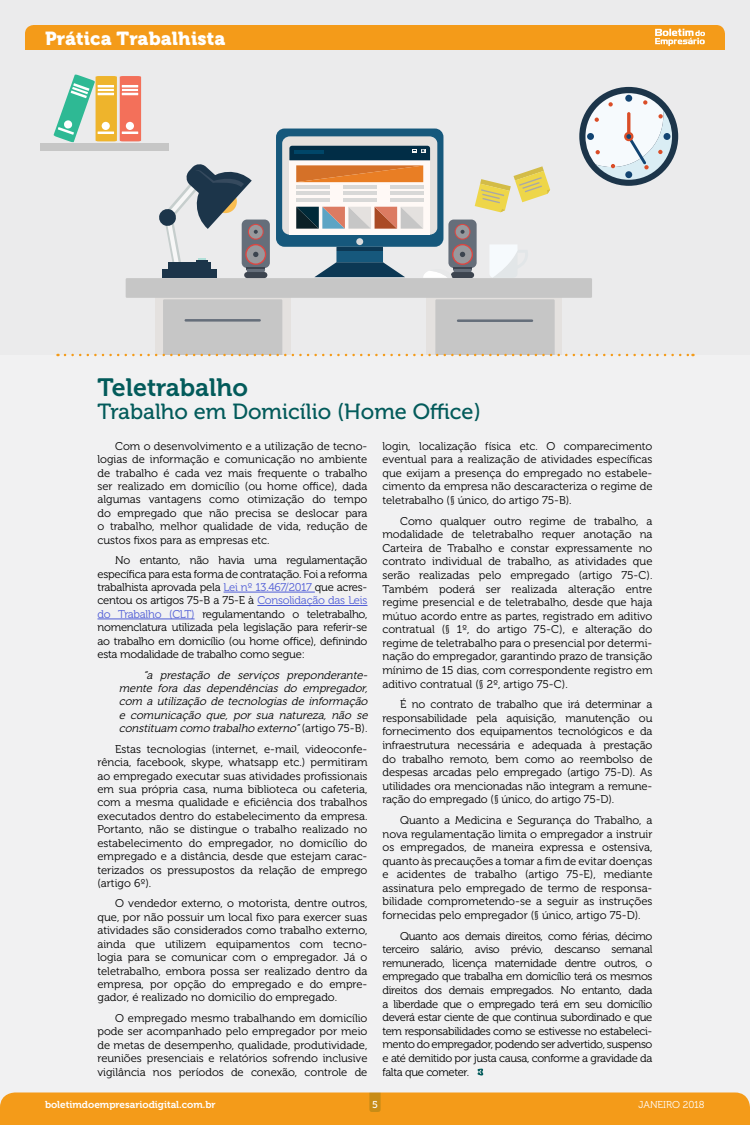
<style>
.page{position:relative;width:750px;height:1125px;background:#f1f1f2}
.page>*{position:absolute;margin:0;border:0;box-sizing:border-box;transform-origin:0 0}
.t1{font:25px "Museo 700";color:#035b5b}
.t2{font:21.88px "Museo 500";color:#035b5b}
.t3{font:18.75px "Museo 900";letter-spacing:.01em;color:#fff}
.t4{font:11.25px/13.6px "Museo 300";color:#000;text-align:justify}
.t5{font:italic 11.25px/13.4px "Museo 300";color:#000;text-align:justify}
.t6{font:10px "Museo 700";color:#fff}
.t7{font:10px "Museo 300";letter-spacing:-.005em;color:#fff}
.t8{font:10px "Museo 500";color:#fff}
.s1{color:#4f5cd6}
.s2{font-style:normal}
</style>
<div class="page">
<div style="left:0;top:1092px;width:750px;height:33px;background:#f49b19"></div>
<hr style="left:224px;top:592px;width:91px;height:1px;background:#4f5cd6">
<hr style="left:257px;top:605px;width:110px;height:1px;background:#4f5cd6">
<hr style="left:98px;top:619px;width:97px;height:1px;background:#4f5cd6">
<div style="left:0;top:0;width:750px;height:355px;background:#ebebec"></div>
<div style="left:579px;top:87px;width:99px;height:99px;background:#1c354a;border-radius:50%"></div>
<svg style="left:585px;top:93px;width:87px;height:87px"></svg>
<svg style="left:53px;top:74px;width:88px;height:68px"></svg>
<div style="left:40px;top:143px;width:128px;height:8px;background:#c6c6c6"></div>
<div style="left:126px;top:278px;width:466px;height:20px;background:#c6c6c6"></div>
<div style="left:162px;top:269px;width:55px;height:9px;background:#1c354a"></div>
<div style="left:242px;top:220px;width:28px;height:48px;background:#656e7a;border-radius:5px"></div>
<svg style="left:159px;top:164px;width:106px;height:108px"></svg>
<div style="left:244px;top:272px;width:23px;height:6px;background:#3c444f;border-radius:3px"></div>
<svg style="left:276px;top:129px;width:274px;height:149px"></svg>
<hr style="left:343px;top:185px;width:33px;height:3px;background:#d8d8d7">
<hr style="left:343px;top:191px;width:33px;height:4px;background:#d8d8d7">
<hr style="left:343px;top:198px;width:33px;height:4px;background:#d8d8d7">
<div style="left:25px;top:25px;width:700px;height:25px;background:#f49b19"></div>
<svg style="left:477px;top:1068px;width:7px;height:8px"></svg>
<svg style="left:65px;top:299px;width:628px;height:57px"></svg>
<h3 class="t3" style="left:45px;top:27px;width:182px">Prática Trabalhista</h3>
<h1 class="t1" style="left:98px;top:374px;width:152px">Teletrabalho</h1>
<h2 class="t2" style="left:98px;top:399px;width:385px">Trabalho em Domicílio (Home Office)</h2>
<p class="t4" style="left:97px;top:439px;width:272px;text-indent:18px">Com o desenvolvimento e a utilização de tecno&shy;logias de informação e comunicação no ambiente de trabalho é cada vez mais frequente o trabalho ser realizado em domicílio (ou home office), dada algumas vantagens como otimização do tempo do empregado que não precisa se deslocar para o trabalho, melhor qualidade de vida, redução de custos fixos para as empresas etc.</p>
<p class="t4" style="left:97px;top:554px;width:272px;text-indent:18px">No entanto, não havia uma regulamentação específica para esta forma de contratação. Foi a reforma trabalhista aprovada pela <span class="s1">Lei nº 13.467/2017</span> que acres&shy;centou os artigos 75-B a 75-E à <span class="s1">Consolidação das Leis do Trabalho (CLT)</span> regulamentando o teletrabalho, nomenclatura utilizada pela legislação para referir-se ao trabalho em domicílio (ou home office), definindo esta modalidade de trabalho como segue:</p>
<p class="t5" style="left:119px;top:668px;width:253px;text-indent:24px">“a prestação de serviços preponderante&shy;mente fora das dependências do empregador, com a utilização de tecnologias de informação e comunicação que, por sua natureza, não se constituam como trabalho externo”<span class="s2">( a r t i g o 7 5 - B ) .</span></p>
<p class="t4" style="left:97px;top:742px;width:272px;text-indent:18px">Estas tecnologias (internet, e-mail, videoconfe&shy;rência, facebook, skype, whatsapp etc.) permitiram ao empregado executar suas atividades profissionais em sua própria casa, numa biblioteca ou cafeteria, com a mesma qualidade e eficiência dos trabalhos executados dentro do estabelecimento da empresa.<br>Portanto, não se distingue o trabalho realizado no estabelecimento do empregador, no domicílio do empregado e a distância, desde que estejam carac&shy;terizados os pressupostos da relação de emprego (artigo 6º).</p>
<p class="t4" style="left:97px;top:897px;width:272px;text-indent:18px">O vendedor externo, o motorista, dentre outros, que, por não possuir um local fixo para exercer suas atividades são considerados como trabalho externo, ainda que utilizem equipamentos com tecno&shy;logia para se comunicar com o empregador. Já o teletrabalho, embora possa ser realizado dentro da empresa, por opção do empregado e do empre&shy;gador, é realizado no domicilio do empregado.</p>
<p class="t4" style="left:97px;top:1012px;width:272px;text-indent:18px">O empregado mesmo trabalhando em domicílio pode ser acompanhado pelo empregador por meio de metas de desempenho, qualidade, produtividade, reuniões presenciais e relatórios sofrendo inclusive vigilância nos períodos de conexão, controle de</p>
<p class="t4" style="left:382px;top:439px;width:272px">login, localização física etc. O comparecimento eventual para a realização de atividades específicas que exijam a presença do empregado no estabele&shy;cimento da empresa não descaracteriza o regime de teletrabalho (§ único, do artigo 75-B).</p>
<p class="t4" style="left:382px;top:514px;width:272px;text-indent:18px">Como qualquer outro regime de trabalho, a modalidade de teletrabalho requer anotação na Carteira de Trabalho e constar expressamente no contrato individual de trabalho, as atividades que serão realizadas pelo empregado (artigo 75-C).<br>Também poderá ser realizada alteração entre regime presencial e de teletrabalho, desde que haja mútuo acordo entre as partes, registrado em aditivo contratual (§ 1º, do artigo 75-C), e alteração do regime de teletrabalho para o presencial por determi&shy;nação do empregador, garantindo prazo de transição mínimo de 15 dias, com correspondente registro em aditivo contratual (§ 2º, artigo 75-C).</p>
<p class="t4" style="left:382px;top:698px;width:272px;text-indent:18px">É no contrato de trabalho que irá determinar a responsabilidade pela aquisição, manutenção ou fornecimento dos equipamentos tecnológicos e da infraestrutura necessária e adequada à prestação do trabalho remoto, bem como ao reembolso de despesas arcadas pelo empregado (artigo 75-D). As utilidades ora mencionadas não integram a remune&shy;ração do empregado (§ único, do artigo 75-D).</p>
<p class="t4" style="left:382px;top:814px;width:272px;text-indent:18px">Quanto a Medicina e Segurança do Trabalho, a nova regulamentação limita o empregador a instruir os empregados, de maneira expressa e ostensiva, quanto às precauções a tomar a fim de evitar doenças e acidentes de trabalho (artigo 75-E), mediante assinatura pelo empregado de termo de responsa&shy;bilidade comprometendo-se a seguir as instruções fornecidas pelo empregador (§ único, artigo 75-D).</p>
<p class="t4" style="left:382px;top:929px;width:272px;text-indent:18px">Quanto aos demais direitos, como férias, décimo terceiro salário, aviso prévio, descanso semanal remunerado, licença maternidade dentre outros, o empregado que trabalha em domicílio terá os mesmos direitos dos demais empregados. No entanto, dada a liberdade que o empregado terá em seu domicílio deverá estar ciente de que continua subordinado e que tem responsabilidades como se estivesse no estabeleci&shy;mento do empregador, podendo ser advertido, suspenso e até demitido por justa causa, conforme a gravidade da falta que cometer.</p>
<p class="t6" style="left:45px;top:1099px;width:172px">boletimdoempresariodigital.com.br</p>
<p class="t8" style="left:372px;top:1100px;width:7px">5</p>
<p class="t7" style="left:638px;top:1100px;width:68px">JANEIRO 2018</p>
</div>
